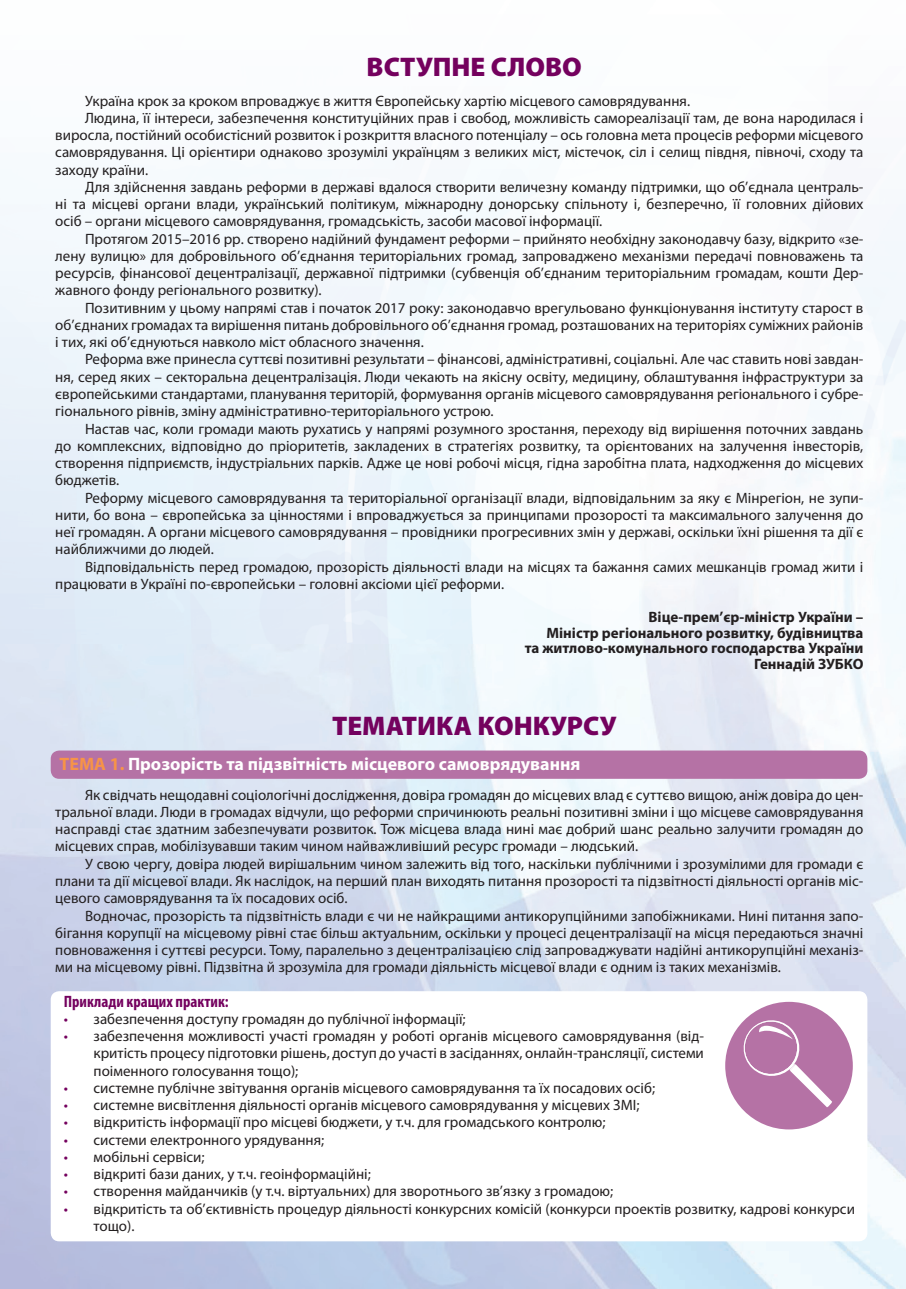
<style>
.page{position:relative;width:906px;height:1289px;background:#fff}
.page>*{position:absolute;margin:0;border:0;box-sizing:border-box;transform-origin:0 0}
.t1{font:900 27px "Myriad Pro";color:#74015e}
.t2{font:700 18px "Myriad Pro";color:#fff}
.t3{font:700 condensed 16.5px "Myriad Pro";color:#74015e}
.t4{font:15px/17.2px "Myriad Pro";color:#231f20;text-align:justify}
.t5{font:700 15px/15.8px "Myriad Pro";color:#231f20;text-align:right}
.s1{color:#f79447}
.s2{color:#74015e}
</style>
<div class="page">
<div style="left:51px;top:750px;width:816px;height:28px;background:#b572a5;border-radius:9px"></div>
<div style="left:725px;top:1001px;width:128px;height:128px;background:#b572a5;border-radius:50%"></div>
<svg style="left:743px;top:1020px;width:89px;height:87px"></svg>
<h1 class="t1" style="left:367px;top:50px;width:217px">ВСТУПНЕ СЛОВО</h1>
<p class="t4" style="left:85px;top:93px;width:606px">Україна крок за кроком впроваджує в життя Європейську хартію місцевого самоврядування.</p>
<p class="t4" style="left:85px;top:110px;width:780px">Людина, її інтереси, забезпечення конституційних прав і свобод, можливість самореалізації там, де вона народилася і</p>
<p class="t4" style="left:55px;top:128px;width:809px">виросла, постійний особистісний розвиток і розкриття власного потенціалу – ось головна мета процесів реформи місцевого</p>
<p class="t4" style="left:55px;top:145px;width:809px">самоврядування. Ці орієнтири однаково зрозумілі українцям з великих міст, містечок, сіл і селищ півдня, півночі, сходу та</p>
<p class="t4" style="left:55px;top:162px;width:94px">заходу країни.</p>
<p class="t4" style="left:85px;top:179px;width:780px">Для здійснення завдань реформи в державі вдалося створити величезну команду підтримки, що об’єднала централь-</p>
<p class="t4" style="left:55px;top:197px;width:809px">ні та місцеві органи влади, український політикум, міжнародну донорську спільноту і, безперечно, її головних дійових</p>
<p class="t4" style="left:55px;top:214px;width:548px">осіб – органи місцевого самоврядування, громадськість, засоби масової інформації.</p>
<p class="t4" style="left:85px;top:231px;width:780px">Протягом 2015–2016 рр. створено надійний фундамент реформи – прийнято необхідну законодавчу базу, відкрито «зе-</p>
<p class="t4" style="left:55px;top:248px;width:809px">лену вулицю» для добровільного об’єднання територіальних громад, запроваджено механізми передачі повноважень та</p>
<p class="t4" style="left:55px;top:266px;width:809px">ресурсів, фінансової децентралізації, державної підтримки (субвенція об’єднаним територіальним громадам, кошти Дер-</p>
<p class="t4" style="left:55px;top:283px;width:268px">жавного фонду регіонального розвитку).</p>
<p class="t4" style="left:85px;top:300px;width:780px">Позитивним у цьому напрямі став і початок 2017 року: законодавчо врегульовано функціонування інституту старост в</p>
<p class="t4" style="left:55px;top:317px;width:809px">об’єднаних громадах та вирішення питань добровільного об’єднання громад, розташованих на територіях суміжних районів</p>
<p class="t4" style="left:55px;top:335px;width:370px">і тих, які об’єднуються навколо міст обласного значення.</p>
<p class="t4" style="left:85px;top:352px;width:780px">Реформа вже принесла суттєві позитивні результати – фінансові, адміністративні, соціальні. Але час ставить нові завдан-</p>
<p class="t4" style="left:55px;top:369px;width:809px">ня, серед яких – секторальна децентралізація. Люди чекають на якісну освіту, медицину, облаштування інфраструктури за</p>
<p class="t4" style="left:55px;top:386px;width:809px">європейськими стандартами, планування територій, формування органів місцевого самоврядування регіонального і субре-</p>
<p class="t4" style="left:55px;top:404px;width:440px">гіонального рівнів, зміну адміністративно-територіального устрою.</p>
<p class="t4" style="left:85px;top:421px;width:780px">Настав час, коли громади мають рухатись у напрямі розумного зростання, переходу від вирішення поточних завдань</p>
<p class="t4" style="left:55px;top:438px;width:809px">до комплексних, відповідно до пріоритетів, закладених в стратегіях розвитку, та орієнтованих на залучення інвесторів,</p>
<p class="t4" style="left:55px;top:455px;width:809px">створення підприємств, індустріальних парків. Адже це нові робочі місця, гідна заробітна плата, надходження до місцевих</p>
<p class="t4" style="left:55px;top:473px;width:66px">бюджетів.</p>
<p class="t4" style="left:85px;top:490px;width:780px">Реформу місцевого самоврядування та територіальної організації влади, відповідальним за яку є Мінрегіон, не зупи-</p>
<p class="t4" style="left:55px;top:507px;width:809px">нити, бо вона – європейська за цінностями і впроваджується за принципами прозорості та максимального залучення до</p>
<p class="t4" style="left:55px;top:524px;width:809px">неї громадян. А органи місцевого самоврядування – провідники прогресивних змін у державі, оскільки їхні рішення та дії є</p>
<p class="t4" style="left:55px;top:542px;width:160px">найближчими до людей.</p>
<p class="t4" style="left:85px;top:559px;width:780px">Відповідальність перед громадою, прозорість діяльності влади на місцях та бажання самих мешканців громад жити і</p>
<p class="t4" style="left:55px;top:576px;width:450px">працювати в Україні по-європейськи – головні аксіоми цієї реформи.</p>
<p class="t5" style="left:525px;top:608px;width:340px">Віце-прем’єр-міністр України –<br>Міністр регіонального розвитку, будівництва<br>та житлово-комунального господарства України Геннадій ЗУБКО</p>
<h1 class="t1" style="left:332px;top:710px;width:286px">ТЕМАТИКА КОНКУРСУ</h1>
<p class="t2" style="left:60px;top:753px;width:522px"><span class="s1">ТЕМА 1.</span> Прозорість та підзвітність місцевого самоврядування</p>
<p class="t4" style="left:55px;top:787px;width:809px;text-indent:30px">Як свідчать нещодавні соціологічні дослідження, довіра громадян до місцевих влад є суттєво вищою, аніж довіра до цен&shy;тральної влади. Люди в громадах відчули, що реформи спричинюють реальні позитивні зміни і що місцеве самоврядування насправді стає здатним забезпечувати розвиток. Тож місцева влада нині має добрий шанс реально залучити громадян до місцевих справ, мобілізувавши таким чином найважливіший ресурс громади – людський.</p>
<p class="t4" style="left:55px;top:856px;width:809px;text-indent:30px">У свою чергу, довіра людей вирішальним чином залежить від того, наскільки публічними і зрозумілими для громади є плани та дії місцевої влади. Як наслідок, на перший план виходять питання прозорості та підзвітності діяльності органів міс&shy;цевого самоврядування та їх посадових осіб.</p>
<p class="t4" style="left:55px;top:908px;width:809px;text-indent:30px">Водночас, прозорість та підзвітність влади є чи не найкращими антикорупційними запобіжниками. Нині питання запо&shy;бігання корупції на місцевому рівні стає більш актуальним, оскільки у процесі децентралізації на місця передаються значні повноваження і суттєві ресурси. Тому, паралельно з децентралізацією слід запроваджувати надійні антикорупційні механіз&shy;ми на місцевому рівні. Підзвітна й зрозуміла для громади діяльність місцевої влади є одним із таких механізмів.</p>
<p class="t3" style="left:64px;top:991px;width:166px">Приклади кращих практик:</p>
<p class="t4" style="left:64px;top:1011px;width:403px"><span class="s2">•</span> забезпечення доступу громадян до публічної інформації;</p>
<p class="t4" style="left:94px;top:1028px;width:612px;text-indent:-30px"><span class="s2">•</span> забезпечення можливості участі громадян у роботі органів місцевого самоврядування (від&shy;критість процесу підготовки рішень, доступ до участі в засіданнях, онлайн-трансляції, системи поіменного голосування тощо);</p>
<p class="t4" style="left:64px;top:1080px;width:593px"><span class="s2">•</span> системне публічне звітування органів місцевого самоврядування та їх посадових осіб;</p>
<p class="t4" style="left:64px;top:1097px;width:577px"><span class="s2">•</span> системне висвітлення діяльності органів місцевого самоврядування у місцевих ЗМІ;</p>
<p class="t4" style="left:64px;top:1114px;width:543px"><span class="s2">•</span> відкритість інформації про місцеві бюджети, у т.ч. для громадського контролю;</p>
<p class="t4" style="left:64px;top:1132px;width:262px"><span class="s2">•</span> системи електронного урядування;</p>
<p class="t4" style="left:64px;top:1149px;width:142px"><span class="s2">•</span> мобільні сервіси;</p>
<p class="t4" style="left:64px;top:1166px;width:308px"><span class="s2">•</span> відкриті бази даних, у т.ч. геоінформаційні;</p>
<p class="t4" style="left:64px;top:1183px;width:551px"><span class="s2">•</span> створення майданчиків (у т.ч. віртуальних) для зворотнього зв’язку з громадою;</p>
<p class="t4" style="left:94px;top:1201px;width:763px;text-indent:-30px"><span class="s2">•</span> відкритість та об’єктивність процедур діяльності конкурсних комісій (конкурси проектів розвитку, кадрові конкурси тощо).</p>
</div>
